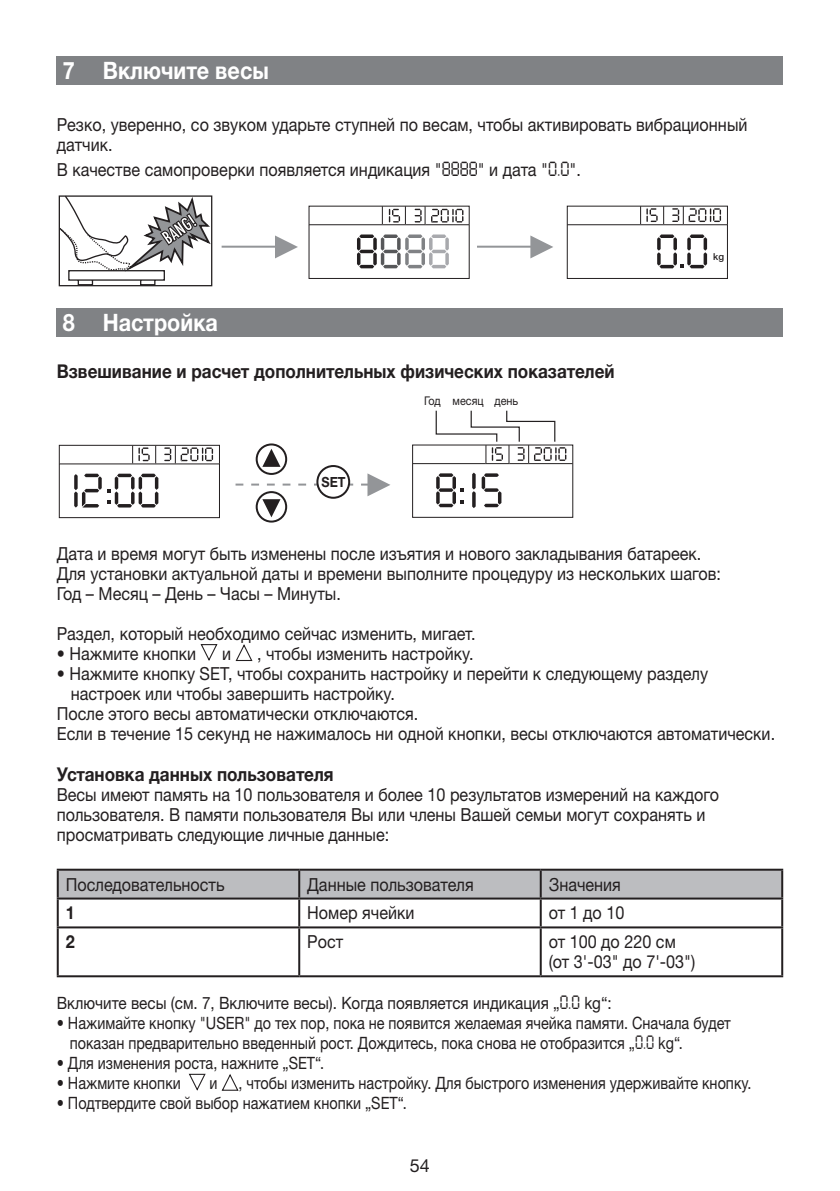
<style>
.page{position:relative;width:840px;height:1191px;background:#fff}
.page>*{position:absolute;margin:0;border:0;box-sizing:border-box;transform-origin:0 0}
.t1{font:700 24px "Helvetica Neue LTW1 G";color:#fff;scale:.9 1}
.t2{font:700 19px "Helvetica Neue LTW1 G";color:#231f20;scale:.9 1}
.t3{font:18px/20px "Helvetica Neue LTW1 G";color:#231f20;scale:.9 1}
.t4{font:18px "Helvetica Neue LTW1 G";color:#231f20}
.t5{font:700 18px "Helvetica Neue LTW1 G";color:#231f20;scale:.9 1}
.t6{font:17px/20px "Helvetica Neue LTW1 G";color:#231f20;scale:.85 1}
.t7{font:17px "Helvetica Neue LTW1 G";color:#231f20;scale:.9 1}
.t8{font:700 14px "Helvetica Neue LTW1 G";color:#231f20;scale:.9 1}
.t9{font:12px "Helvetica Neue LTW1 G";color:#231f20;scale:.9 1}
.t10{font:500 9.6px "Helvetica Neue LTW1 G";color:#231f20}
.s1{font-family:"Digital ICG"}
</style>
<div class="page">
<div style="left:57px;top:57px;width:725px;height:28px;background:#808285"></div>
<svg style="left:58px;top:195px;width:155px;height:91px"></svg>
<div style="left:59px;top:195px;width:153px;height:91px;border:1px solid #231f20"></div>
<hr style="left:221px;top:246px;width:55px;height:2px;background:#939598">
<svg style="left:275px;top:235px;width:23px;height:23px"></svg>
<hr style="left:476px;top:246px;width:55px;height:2px;background:#939598">
<svg style="left:530px;top:235px;width:23px;height:23px"></svg>
<div style="left:308px;top:206px;width:161px;height:73px;border:1px solid #231f20"></div>
<hr style="left:309px;top:224px;width:160px;height:1px;background:#231f20">
<svg style="left:357px;top:234px;width:91px;height:34px"></svg>
<svg style="left:431px;top:209px;width:32px;height:13px"></svg>
<svg style="left:382px;top:206px;width:24px;height:18px"></svg>
<svg style="left:414px;top:206px;width:11px;height:18px"></svg>
<div style="left:566px;top:206px;width:161px;height:73px;border:1px solid #231f20"></div>
<hr style="left:566px;top:224px;width:161px;height:1px;background:#231f20">
<svg style="left:663px;top:206px;width:1px;height:18px"></svg>
<svg style="left:646px;top:208px;width:11px;height:14px"></svg>
<svg style="left:671px;top:206px;width:49px;height:18px"></svg>
<svg style="left:657px;top:234px;width:49px;height:34px"></svg>
<div style="left:57px;top:308px;width:725px;height:28px;background:#808285"></div>
<div style="left:59px;top:445px;width:161px;height:73px;border:1px solid #231f20"></div>
<hr style="left:59px;top:463px;width:160px;height:1px;background:#231f20">
<svg style="left:74px;top:474px;width:84px;height:33px"></svg>
<svg style="left:132px;top:445px;width:24px;height:18px"></svg>
<svg style="left:164px;top:445px;width:49px;height:18px"></svg>
<svg style="left:262px;top:449px;width:18px;height:18px"></svg>
<div style="left:255px;top:443px;width:32px;height:32px;border:2px solid #231f20;border-radius:50%"></div>
<svg style="left:235px;top:473px;width:155px;height:44px"></svg>
<div style="left:255px;top:491px;width:32px;height:31px;border:2px solid #231f20;border-radius:50%"></div>
<div style="left:317px;top:466px;width:32px;height:32px;background:#fff;border-radius:50%"></div>
<div style="left:316px;top:465px;width:34px;height:34px;border:2px solid #231f20;border-radius:50%"></div>
<div style="left:412px;top:444px;width:161px;height:74px;border:1px solid #231f20"></div>
<hr style="left:412px;top:463px;width:160px;height:1px;background:#231f20">
<svg style="left:472px;top:472px;width:3px;height:36px"></svg>
<svg style="left:481px;top:473px;width:20px;height:34px"></svg>
<svg style="left:436px;top:473px;width:27px;height:34px"></svg>
<svg style="left:435px;top:410px;width:131px;height:53px"></svg>
<svg style="left:200px;top:644px;width:18px;height:17px"></svg>
<svg style="left:235px;top:644px;width:18px;height:17px"></svg>
<div style="left:59px;top:870px;width:721px;height:27px;background:#bcbdc0"></div>
<hr style="left:57px;top:868px;width:242px;height:2px;background:#231f20">
<hr style="left:57px;top:870px;width:2px;height:27px;background:#231f20">
<hr style="left:299px;top:868px;width:241px;height:2px;background:#231f20">
<hr style="left:298px;top:870px;width:2px;height:27px;background:#231f20">
<hr style="left:540px;top:868px;width:242px;height:2px;background:#231f20">
<hr style="left:539px;top:870px;width:2px;height:27px;background:#231f20">
<hr style="left:780px;top:870px;width:2px;height:27px;background:#231f20">
<hr style="left:57px;top:897px;width:242px;height:2px;background:#231f20">
<hr style="left:57px;top:899px;width:2px;height:27px;background:#231f20">
<hr style="left:299px;top:897px;width:241px;height:2px;background:#231f20">
<hr style="left:298px;top:899px;width:2px;height:27px;background:#231f20">
<hr style="left:540px;top:897px;width:242px;height:2px;background:#231f20">
<hr style="left:539px;top:899px;width:2px;height:27px;background:#231f20">
<hr style="left:780px;top:899px;width:2px;height:27px;background:#231f20">
<hr style="left:57px;top:926px;width:242px;height:2px;background:#231f20">
<hr style="left:57px;top:928px;width:2px;height:47px;background:#231f20">
<hr style="left:299px;top:926px;width:241px;height:2px;background:#231f20">
<hr style="left:298px;top:928px;width:2px;height:47px;background:#231f20">
<hr style="left:540px;top:926px;width:242px;height:2px;background:#231f20">
<hr style="left:539px;top:928px;width:2px;height:47px;background:#231f20">
<hr style="left:780px;top:928px;width:2px;height:47px;background:#231f20">
<hr style="left:57px;top:975px;width:242px;height:2px;background:#231f20">
<hr style="left:299px;top:975px;width:241px;height:2px;background:#231f20">
<hr style="left:540px;top:975px;width:242px;height:2px;background:#231f20">
<svg style="left:188px;top:1073px;width:18px;height:18px"></svg>
<svg style="left:221px;top:1074px;width:18px;height:17px"></svg>
<h1 class="t1" style="left:63px;top:56px;width:230px">7 Включите весы</h1>
<p class="t3" style="left:57px;top:114px;width:768px">Резко, уверенно, со звуком ударьте ступней по весам, чтобы активировать вибрационный датчик.</p>
<p class="t3" style="left:57px;top:160px;width:583px">В качестве самопроверки появляется индикация "<span class="s1">8888</span>" и дата "<span class="s1">0.0</span>".</p>
<h1 class="t1" style="left:63px;top:307px;width:174px">8 Настройка</h1>
<p class="t2" style="left:57px;top:359px;width:621px">Взвешивание и расчет дополнительных физических показателей</p>
<p class="t8" style="left:321px;top:473px;width:19px">SET</p>
<p class="t9" style="left:424px;top:393px;width:106px">Год месяц день</p>
<p class="t10" style="left:713px;top:251px;width:12px">kg</p>
<p class="t3" style="left:57px;top:543px;width:739px">Дата и время могут быть изменены после изъятия и нового закладывания батареек.<br>Для установки актуальной даты и времени выполните процедуру из нескольких шагов:<br>Год – Месяц – День – Часы – Минуты.</p>
<p class="t3" style="left:57px;top:623px;width:467px">Раздел, который необходимо сейчас изменить, мигает.</p>
<p class="t3" style="left:57px;top:643px;width:156px">• Нажмите кнопки</p>
<p class="t3" style="left:222px;top:643px;width:12px">и</p>
<p class="t3" style="left:257px;top:643px;width:242px">, чтобы изменить настройку.</p>
<p class="t3" style="left:57px;top:663px;width:725px">• Нажмите кнопку SET, чтобы сохранить настройку и перейти к следующему разделу</p>
<p class="t3" style="left:71px;top:683px;width:361px">настроек или чтобы завершить настройку.</p>
<p class="t3" style="left:57px;top:703px;width:403px">После этого весы автоматически отключаются.</p>
<p class="t3" style="left:57px;top:723px;width:799px">Если в течение 15 секунд не нажималось ни одной кнопки, весы отключаются автоматически.</p>
<p class="t2" style="left:57px;top:762px;width:309px">Установка данных пользователя</p>
<p class="t3" style="left:57px;top:784px;width:737px">Весы имеют память на 10 пользователя и более 10 результатов измерений на каждого пользователя. В памяти пользователя Вы или члены Вашей семьи могут сохранять и просматривать следующие личные данные:</p>
<p class="t3" style="left:66px;top:874px;width:178px">Последовательность</p>
<p class="t3" style="left:307px;top:874px;width:186px">Данные пользователя</p>
<p class="t3" style="left:548px;top:874px;width:82px">Значения</p>
<p class="t5" style="left:66px;top:902px;width:12px">1</p>
<p class="t3" style="left:307px;top:903px;width:121px">Номер ячейки</p>
<p class="t3" style="left:548px;top:903px;width:86px">от 1 до 10</p>
<p class="t5" style="left:66px;top:930px;width:12px">2</p>
<p class="t3" style="left:307px;top:931px;width:41px">Рост</p>
<p class="t3" style="left:548px;top:931px;width:164px">от 100 до 220 см (от 3'-03" до 7'-03")</p>
<p class="t7" style="left:57px;top:992px;width:618px">Включите весы (см. 7, Включите весы). Когда появляется индикация „<span class="s1">0.0</span> kg“:</p>
<p class="t6" style="left:70px;top:1013px;width:778px;text-indent:-13px">• Нажимайте кнопку "USER" до тех пор, пока не появится желаемая ячейка памяти. Сначала будет показан предварительно введенный рост. Дождитесь, пока снова не отобразится „<span class="s1">0.0</span> kg“.</p>
<p class="t6" style="left:57px;top:1053px;width:316px">• Для изменения роста, нажните „SET“.</p>
<p class="t6" style="left:57px;top:1073px;width:147px">• Нажмите кнопки</p>
<p class="t6" style="left:209px;top:1073px;width:638px">и , чтобы изменить настройку. Для быстрого изменения удерживайте кнопку.</p>
<p class="t6" style="left:57px;top:1093px;width:413px">• Подтвердите свой выбор нажатием кнопки „SET“.</p>
<p class="t4" style="left:410px;top:1154px;width:22px">54</p>
</div>
